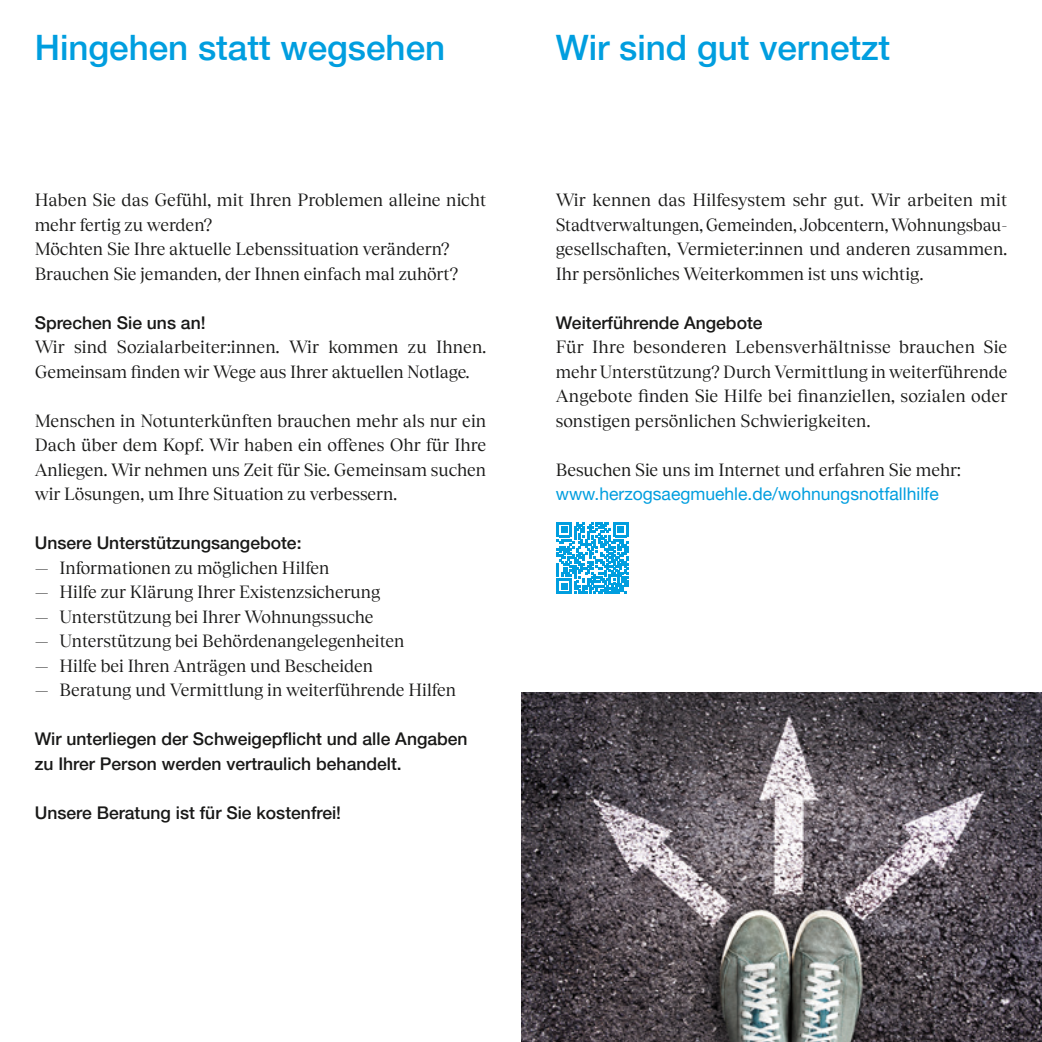
<style>
.page{position:relative;width:1042px;height:1042px;background:#fff}
.page>*{position:absolute;margin:0;border:0;box-sizing:border-box;transform-origin:0 0}
.t1{font:500 35px "Helvetica Neue LT Pro";color:#009edf}
.t2{font:17.5px/24.5px "Tobias";color:#191918;text-align:justify}
.t3{font:500 17.5px/24.5px "Helvetica Neue LT Pro";color:#191918}
.t4{font:17.5px "Helvetica Neue LT Pro";color:#009edf}
</style>
<div class="page">
<img style="left:521px;top:692px;width:521px;height:350px">
<svg style="left:557px;top:522px;width:71px;height:72px"></svg>
<h1 class="t1" style="left:35px;top:26px;width:412px">Hingehen statt wegsehen</h1>
<h1 class="t1" style="left:556px;top:26px;width:336px">Wir sind gut vernetzt</h1>
<p class="t2" style="left:35px;top:186px;width:453px;text-align:left">Haben Sie das Gefühl, mit Ihren Problemen alleine nicht mehr fertig zu werden?<br>Möchten Sie Ihre aktuelle Lebenssituation verändern?<br>Brauchen Sie jemanden, der Ihnen einfach mal zuhört?</p>
<p class="t3" style="left:35px;top:310px;width:172px">Sprechen Sie uns an!</p>
<p class="t2" style="left:35px;top:333px;width:453px">Wir sind Sozialarbeiter:innen. Wir kommen zu Ihnen.<br>Gemeinsam finden wir Wege aus Ihrer aktuellen Notlage.</p>
<p class="t2" style="left:35px;top:407px;width:453px">Menschen in Notunterkünften brauchen mehr als nur ein Dach über dem Kopf. Wir haben ein offenes Ohr für Ihre Anliegen. Wir nehmen uns Zeit für Sie. Gemeinsam suchen wir Lösungen, um Ihre Situation zu verbessern.</p>
<p class="t3" style="left:35px;top:531px;width:268px">Unsere Unterstützungsangebote:</p>
<p class="t2" style="left:35px;top:554px;width:296px">— Informationen zu möglichen Hilfen</p>
<p class="t2" style="left:35px;top:578px;width:347px">— Hilfe zur Klärung Ihrer Existenzsicherung</p>
<p class="t2" style="left:35px;top:603px;width:340px">— Unterstützung bei Ihrer Wohnungssuche</p>
<p class="t2" style="left:35px;top:627px;width:371px">— Unterstützung bei Behördenangelegenheiten</p>
<p class="t2" style="left:35px;top:652px;width:340px">— Hilfe bei Ihren Anträgen und Bescheiden</p>
<p class="t2" style="left:35px;top:676px;width:423px">— Beratung und Vermittlung in weiterführende Hilfen</p>
<p class="t3" style="left:35px;top:727px;width:434px">Wir unterliegen der Schweigepflicht und alle Angaben zu Ihrer Person werden vertraulich behandelt.</p>
<p class="t3" style="left:35px;top:800px;width:308px">Unsere Beratung ist für Sie kostenfrei!</p>
<p class="t2" style="left:556px;top:186px;width:453px">Wir kennen das Hilfesystem sehr gut. Wir arbeiten mit Stadtverwaltungen, Gemeinden, Jobcentern, Wohnungsbau&shy;gesellschaften, Vermieter:innen und anderen zusammen.<br>Ihr persönliches Weiterkommen ist uns wichtig.</p>
<p class="t3" style="left:556px;top:310px;width:208px">Weiterführende Angebote</p>
<p class="t2" style="left:556px;top:333px;width:453px">Für Ihre besonderen Lebensverhältnisse brauchen Sie mehr Unterstützung? Durch Vermittlung in weiterführende Angebote finden Sie Hilfe bei finanziellen, sozialen oder sonstigen persönlichen Schwierigkeiten.</p>
<p class="t2" style="left:556px;top:456px;width:406px">Besuchen Sie uns im Internet und erfahren Sie mehr:</p>
<p class="t4" style="left:556px;top:483px;width:385px">www.herzogsaegmuehle.de/wohnungsnotfallhilfe</p>
</div>
